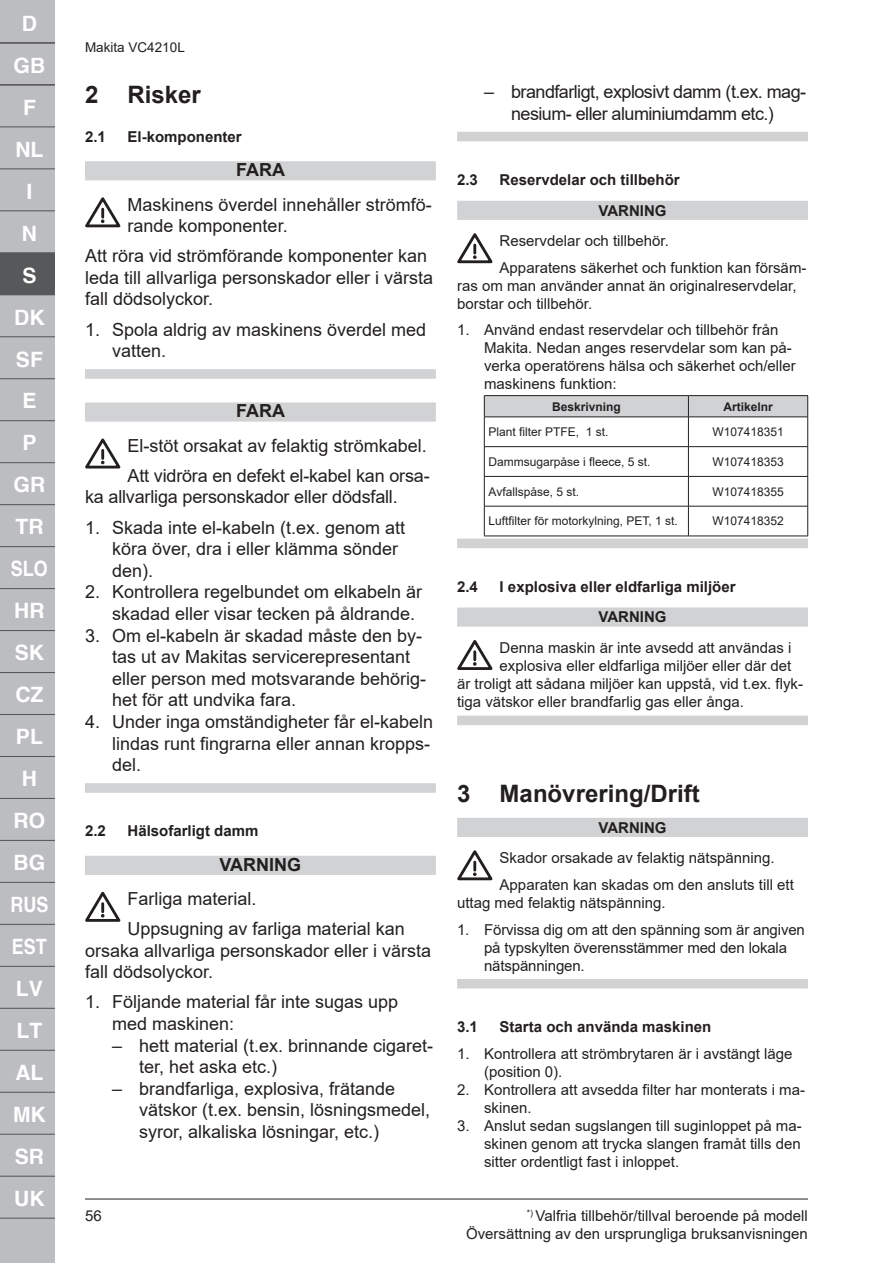
<style>
.page{position:relative;width:893px;height:1263px;background:#fff}
.page>*{position:absolute;margin:0;border:0;box-sizing:border-box;transform-origin:0 0}
.t1{font:700 24px "Arial";color:#231f20}
.t2{font:700 21.15px/42px "Helvetica";color:#fff;text-align:center}
.t3{font:18px/21.6px "Arial";color:#231f20}
.t4{font:18px/21.6px "Arial";letter-spacing:-.03em;color:#231f20;text-align:center}
.t5{font:700 18px "Arial";color:#231f20}
.t6{font:15px/18px "Arial";color:#231f20}
.t7{font:700 15px/30.8px "Arial";color:#231f20}
.t8{font:13.5px "Arial";color:#231f20}
.t9{font:12px "Arial";color:#231f20}
.t10{font:700 12px "Arial";color:#231f20}
</style>
<div class="page">
<hr style="left:85px;top:1199px;width:723px;height:1px;background:#231f20">
<div style="left:0;top:1198px;width:55px;height:65px;background:#bcbdc0"></div>
<div style="left:0;top:1px;width:55px;height:1197px;background:#bcbdc0"></div>
<div style="left:0;top:253px;width:55px;height:42px;background:#57585a"></div>
<hr style="left:0;top:126px;width:55px;height:1px;background:#57585a">
<hr style="left:0;top:168px;width:55px;height:1px;background:#57585a">
<hr style="left:0;top:210px;width:55px;height:1px;background:#57585a">
<hr style="left:0;top:336px;width:55px;height:1px;background:#57585a">
<hr style="left:0;top:378px;width:55px;height:1px;background:#57585a">
<hr style="left:0;top:420px;width:55px;height:1px;background:#57585a">
<hr style="left:0;top:462px;width:55px;height:1px;background:#57585a">
<hr style="left:0;top:504px;width:55px;height:1px;background:#57585a">
<hr style="left:0;top:546px;width:55px;height:1px;background:#57585a">
<hr style="left:0;top:588px;width:55px;height:1px;background:#57585a">
<hr style="left:0;top:630px;width:55px;height:1px;background:#57585a">
<hr style="left:0;top:672px;width:55px;height:1px;background:#57585a">
<hr style="left:0;top:714px;width:55px;height:1px;background:#57585a">
<hr style="left:0;top:756px;width:55px;height:1px;background:#57585a">
<hr style="left:0;top:798px;width:55px;height:1px;background:#57585a">
<hr style="left:0;top:840px;width:55px;height:1px;background:#57585a">
<hr style="left:0;top:882px;width:55px;height:1px;background:#57585a">
<hr style="left:0;top:924px;width:55px;height:1px;background:#57585a">
<hr style="left:0;top:966px;width:55px;height:1px;background:#57585a">
<hr style="left:0;top:1008px;width:55px;height:1px;background:#57585a">
<hr style="left:0;top:1050px;width:55px;height:1px;background:#57585a">
<hr style="left:0;top:1092px;width:55px;height:1px;background:#57585a">
<hr style="left:0;top:1134px;width:55px;height:1px;background:#57585a">
<hr style="left:0;top:1176px;width:55px;height:1px;background:#57585a">
<hr style="left:0;top:1217px;width:55px;height:2px;background:#57585a">
<hr style="left:0;top:252px;width:55px;height:1px;background:#57585a">
<hr style="left:0;top:42px;width:55px;height:1px;background:#231f20">
<hr style="left:0;top:84px;width:55px;height:1px;background:#231f20">
<div style="left:85px;top:161px;width:351px;height:19px;background:#d1d2d4"></div>
<div style="left:85px;top:369px;width:351px;height:10px;background:#d1d2d4"></div>
<div style="left:85px;top:402px;width:351px;height:20px;background:#d1d2d4"></div>
<div style="left:85px;top:783px;width:351px;height:10px;background:#d1d2d4"></div>
<div style="left:85px;top:856px;width:351px;height:19px;background:#d1d2d4"></div>
<svg style="left:85px;top:197px;width:36px;height:30px"></svg>
<svg style="left:85px;top:438px;width:36px;height:30px"></svg>
<svg style="left:85px;top:892px;width:36px;height:30px"></svg>
<div style="left:457px;top:132px;width:351px;height:9px;background:#d1d2d4"></div>
<div style="left:457px;top:201px;width:351px;height:19px;background:#d1d2d4"></div>
<div style="left:457px;top:539px;width:351px;height:9px;background:#d1d2d4"></div>
<div style="left:457px;top:607px;width:351px;height:20px;background:#d1d2d4"></div>
<div style="left:457px;top:716px;width:351px;height:9px;background:#d1d2d4"></div>
<div style="left:457px;top:818px;width:351px;height:19px;background:#d1d2d4"></div>
<div style="left:457px;top:979px;width:351px;height:9px;background:#d1d2d4"></div>
<svg style="left:457px;top:233px;width:36px;height:30px"></svg>
<hr style="left:484px;top:395px;width:204px;height:1px;background:#231f20">
<hr style="left:688px;top:395px;width:120px;height:1px;background:#231f20">
<hr style="left:484px;top:536px;width:204px;height:1px;background:#231f20">
<svg style="left:484px;top:396px;width:324px;height:140px"></svg>
<hr style="left:688px;top:506px;width:120px;height:1px;background:#231f20">
<hr style="left:688px;top:506px;width:1px;height:30px;background:#231f20">
<hr style="left:807px;top:506px;width:1px;height:30px;background:#231f20">
<hr style="left:688px;top:536px;width:120px;height:1px;background:#231f20">
<svg style="left:457px;top:640px;width:36px;height:30px"></svg>
<svg style="left:457px;top:850px;width:36px;height:30px"></svg>
<h2 class="t2" style="left:10px;top:2px;width:39px">D<br>GB<br>F<br>NL<br>I<br>N<br>S<br>DK<br>SF<br>E<br>P<br>GR<br>TR<br>SLO<br>HR<br>SK<br>CZ<br>PL<br>H<br>RO<br>BG<br>RUS<br>EST<br>LV<br>LT<br>AL<br>MK<br>SR<br>UK</h2>
<p class="t8" style="left:85px;top:42px;width:101px">Makita VC4210L</p>
<h1 class="t1" style="left:85px;top:85px;width:117px">2 Risker</h1>
<p class="t7" style="left:85px;top:122px;width:22px">2.1</p>
<p class="t7" style="left:128px;top:122px;width:116px">El-komponenter</p>
<p class="t5" style="left:236px;top:163px;width:50px">FARA</p>
<p class="t3" style="left:128px;top:195px;width:306px">Maskinens överdel innehåller strömfö&shy;rande komponenter.</p>
<p class="t3" style="left:85px;top:247px;width:350px">Att röra vid strömförande komponenter kan leda till allvarliga personskador eller i värsta fall dödsolyckor.</p>
<p class="t3" style="left:112px;top:320px;width:316px;text-indent:-27px">1. Spola aldrig av maskinens överdel med vatten.</p>
<p class="t5" style="left:236px;top:404px;width:50px">FARA</p>
<p class="t3" style="left:128px;top:432px;width:304px;line-height:30.2px">El-stöt orsakat av felaktig strömkabel.<br>Att vidröra en defekt el-kabel kan orsa-</p>
<p class="t3" style="left:85px;top:488px;width:314px">ka allvarliga personskador eller dödsfall.</p>
<p class="t3" style="left:112px;top:518px;width:295px;text-indent:-27px">1. Skada inte el-kabeln (t.ex. genom att köra över, dra i eller klämma sönder den).</p>
<p class="t3" style="left:112px;top:583px;width:312px;text-indent:-27px">2. Kontrollera regelbundet om elkabeln är skadad eller visar tecken på åldrande.</p>
<p class="t3" style="left:112px;top:626px;width:316px;text-indent:-27px">3. Om el-kabeln är skadad måste den by&shy;tas ut av Makitas servicerepresentant eller person med motsvarande behörig&shy;het för att undvika fara.</p>
<p class="t3" style="left:112px;top:712px;width:323px;text-indent:-27px">4. Under inga omständigheter får el-kabeln lindas runt fingrarna eller annan kropps&shy;del.</p>
<p class="t7" style="left:85px;top:817px;width:22px">2.2</p>
<p class="t7" style="left:128px;top:817px;width:132px">Hälsofarligt damm</p>
<p class="t5" style="left:220px;top:857px;width:83px">VARNING</p>
<p class="t3" style="left:128px;top:885px;width:279px;line-height:30.2px">Farliga material.<br>Uppsugning av farliga material kan</p>
<p class="t3" style="left:85px;top:941px;width:348px">orsaka allvarliga personskador eller i värsta fall dödsolyckor.</p>
<p class="t3" style="left:112px;top:993px;width:288px;text-indent:-27px">1. Följande material får inte sugas upp med maskinen:</p>
<p class="t3" style="left:139px;top:1036px;width:296px;text-indent:-27px">– hett material (t.ex. brinnande cigaret&shy;ter, het aska etc.)</p>
<p class="t3" style="left:139px;top:1079px;width:293px;text-indent:-27px">– brandfarliga, explosiva, frätande vätskor (t.ex. bensin, lösningsmedel, syror, alkaliska lösningar, etc.)</p>
<p class="t6" style="left:85px;top:1208px;width:18px">56</p>
<p class="t4" style="left:484px;top:83px;width:324px">– brandfarligt, explosivt damm (t.ex. mag&shy;nesium- eller aluminiumdamm etc.)</p>
<p class="t7" style="left:457px;top:165px;width:22px">2.3</p>
<p class="t7" style="left:598px;top:165px;width:83px;text-indent:-99px">Reservdelar och tillbehör<br>VARNING</p>
<p class="t6" style="left:500px;top:229px;width:308px;line-height:26.5px">Reservdelar och tillbehör.<br>Apparatens säkerhet och funktion kan försäm-</p>
<p class="t6" style="left:457px;top:278px;width:341px">ras om man använder annat än originalreservdelar, borstar och tillbehör.</p>
<p class="t6" style="left:484px;top:322px;width:313px;text-indent:-27px">1. Använd endast reservdelar och tillbehör från Makita. Nedan anges reservdelar som kan på&shy;verka operatörens hälsa och säkerhet och/eller maskinens funktion:</p>
<p class="t10" style="left:552px;top:402px;width:70px">Beskrivning</p>
<p class="t10" style="left:723px;top:402px;width:51px">Artikelnr</p>
<p class="t9" style="left:489px;top:427px;width:122px">Plant filter PTFE, 1 st.</p>
<p class="t9" style="left:712px;top:427px;width:73px">W107418351</p>
<p class="t9" style="left:489px;top:457px;width:164px">Dammsugarpåse i fleece, 5 st.</p>
<p class="t9" style="left:712px;top:457px;width:73px">W107418353</p>
<p class="t9" style="left:489px;top:487px;width:92px">Avfallspåse, 5 st.</p>
<p class="t9" style="left:712px;top:487px;width:73px">W107418355</p>
<p class="t9" style="left:489px;top:516px;width:191px">Luftfilter för motorkylning, PET, 1 st.</p>
<p class="t9" style="left:712px;top:516px;width:73px">W107418352</p>
<p class="t7" style="left:457px;top:572px;width:22px">2.4</p>
<p class="t7" style="left:598px;top:572px;width:139px;text-indent:-99px">I explosiva eller eldfarliga miljöer<br>VARNING</p>
<p class="t6" style="left:500px;top:640px;width:293px">Denna maskin är inte avsedd att användas i</p>
<p class="t6" style="left:500px;top:658px;width:293px">explosiva eller eldfarliga miljöer eller där det</p>
<p class="t6" style="left:457px;top:676px;width:347px">är troligt att sådana miljöer kan uppstå, vid t.ex. flyk-</p>
<p class="t6" style="left:457px;top:694px;width:288px">tiga vätskor eller brandfarlig gas eller ånga.</p>
<h1 class="t1" style="left:457px;top:784px;width:244px">3 Manövrering/Drift</h1>
<p class="t7" style="left:598px;top:813px;width:70px">VARNING</p>
<p class="t6" style="left:500px;top:846px;width:296px;line-height:26.5px">Skador orsakade av felaktig nätspänning.<br>Apparaten kan skadas om den ansluts till ett</p>
<p class="t6" style="left:457px;top:895px;width:210px">uttag med felaktig nätspänning.</p>
<p class="t6" style="left:484px;top:921px;width:322px;text-indent:-27px">1. Förvissa dig om att den spänning som är angiven på typskylten överensstämmer med den lokala nätspänningen.</p>
<p class="t7" style="left:457px;top:1012px;width:22px">3.1</p>
<p class="t7" style="left:500px;top:1012px;width:213px">Starta och använda maskinen</p>
<p class="t6" style="left:484px;top:1045px;width:310px;text-indent:-27px">1. Kontrollera att strömbrytaren är i avstängt läge (position 0).</p>
<p class="t6" style="left:484px;top:1081px;width:322px;text-indent:-27px">2. Kontrollera att avsedda filter har monterats i ma&shy;skinen.</p>
<p class="t6" style="left:484px;top:1117px;width:319px;text-align:justify;text-indent:-27px">3. Anslut sedan sugslangen till suginloppet på ma&shy;skinen genom att trycka slangen framåt tills den sitter ordentligt fast i inloppet.</p>
<p class="t6" style="left:466px;top:1208px;width:343px;text-align:right"><sup>*)</sup> Valfria tillbehör/tillval beroende på modell<br>Översättning av den ursprungliga bruksanvisningen</p>
</div>
